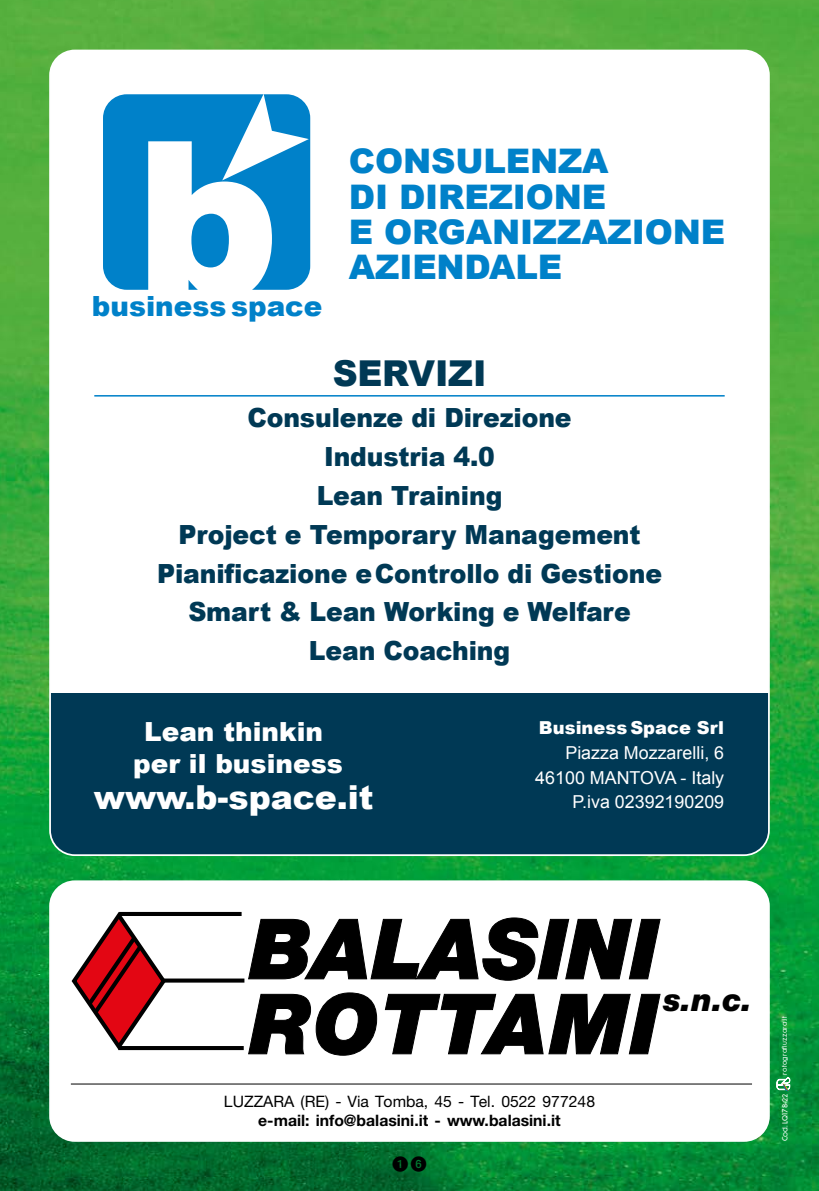
<style>
.page{position:relative;width:819px;height:1191px;background:#fff}
.page>*{position:absolute;margin:0;border:0;box-sizing:border-box;transform-origin:0 0}
.t1{font:italic 900 83.3px/74.9px "Helvetica Neue LT Std";color:#000}
.t2{font:900 35.7px "Arial";letter-spacing:-.005em;color:#003955}
.t3{font:900 33.77px/35.4px "Arial";letter-spacing:-.005em;color:#0081c9}
.t4{font:900 33.07px "Arial";color:#fff}
.t5{font:italic 900 31.68px "Helvetica Neue LT Std";color:#000}
.t6{font:900 27.82px "Arial";color:#0081c9}
.t7{font:900 26.43px/38.7px "Arial";letter-spacing:-.005em;color:#003955;text-align:center;scale:.95 1}
.t8{font:900 26.43px/31.7px "Arial";color:#fff;text-align:center}
.t9{font:17.85px/24.7px "Arial";color:#fff;text-align:right}
.t10{font:900 17.85px "Arial";color:#fff}
.t11{font:700 15.75px "Helvetica Neue LT Std";color:#000}
.t12{font:15.75px "Helvetica Neue LT Std";color:#000}
.t13{font:6.65px "Cg Futura Maxi Bk";color:#fff}
.t14{font:5.95px "Cg Futura Maxi Bk";letter-spacing:.04em;color:#fff}
</style>
<div class="page">
<img style="left:0;top:0;width:819px;height:1191px">
<div style="left:50px;top:50px;width:718px;height:805px;background:#fff;border-radius:25px"></div>
<div style="left:50px;top:693px;width:718px;height:162px;background:#003955"></div>
<svg style="left:103px;top:94px;width:207px;height:196px;fill:#0081c9"></svg>
<hr style="left:94px;top:395px;width:630px;height:1px;background:#0081c9">
<svg style="left:776px;top:1077px;width:14px;height:14px"></svg>
<div style="left:50px;top:881px;width:718px;height:260px;background:#fff;border-radius:25px"></div>
<svg style="left:248px;top:917px;width:413px;height:64px"></svg>
<svg style="left:248px;top:992px;width:129px;height:64px"></svg>
<svg style="left:384px;top:993px;width:277px;height:62px"></svg>
<svg style="left:71px;top:911px;width:97px;height:140px"></svg>
<hr style="left:119px;top:912px;width:122px;height:4px;background:#000">
<svg style="left:164px;top:978px;width:80px;height:4px"></svg>
<hr style="left:118px;top:1046px;width:126px;height:4px;background:#000">
<hr style="left:71px;top:1083px;width:681px;height:1px;background:#000">
<div style="left:49px;top:880px;width:720px;height:261px;border:2px solid #fff;border-radius:25px"></div>
<svg style="left:393px;top:1156px;width:33px;height:15px"></svg>
<p class="t6" style="left:92px;top:286px;width:232px">business space</p>
<p class="t3" style="left:349px;top:142px;width:378px">CONSULENZA<br>DI DIREZIONE<br>E ORGANIZZAZIONE<br>AZIENDALE</p>
<h2 class="t2" style="left:332px;top:347px;width:155px">SERVIZI</h2>
<p class="t7" style="left:157px;top:398px;width:533px">Consulenze di Direzione<br>Industria 4.0<br>Lean Training<br>Project e Temporary Management<br>Pianificazione e Controllo di Gestione<br>Smart &amp; Lean Working e Welfare<br>Lean Coaching</p>
<p class="t8" style="left:133px;top:715px;width:211px">Lean thinkin per il business</p>
<p class="t4" style="left:94px;top:773px;width:281px">www.b-space.it</p>
<p class="t10" style="left:539px;top:715px;width:187px">Business Space Srl</p>
<p class="t9" style="left:535px;top:740px;width:190px">Piazza Mozzarelli, 6<br>46100 MANTOVA - Italy<br>P.iva 02392190209</p>
<h1 class="t1" style="left:250px;top:910px;width:410px">BALASINI<br>ROTTAMI</h1>
<p class="t5" style="left:663px;top:980px;width:90px">s.n.c.</p>
<p class="t12" style="left:224px;top:1091px;width:372px">LUZZARA (RE) - Via Tomba, 45 - Tel. 0522 977248</p>
<p class="t11" style="left:258px;top:1110px;width:304px">e-mail: info@balasini.it - www.balasini.it</p>
<p class="t14" style="left:780px;top:1074px;width:60px;rotate:-90deg">rotografluzzara.it</p>
<p class="t13" style="left:780px;top:1141px;width:49px;rotate:-90deg">Cod. LQ178-22</p>
</div>
